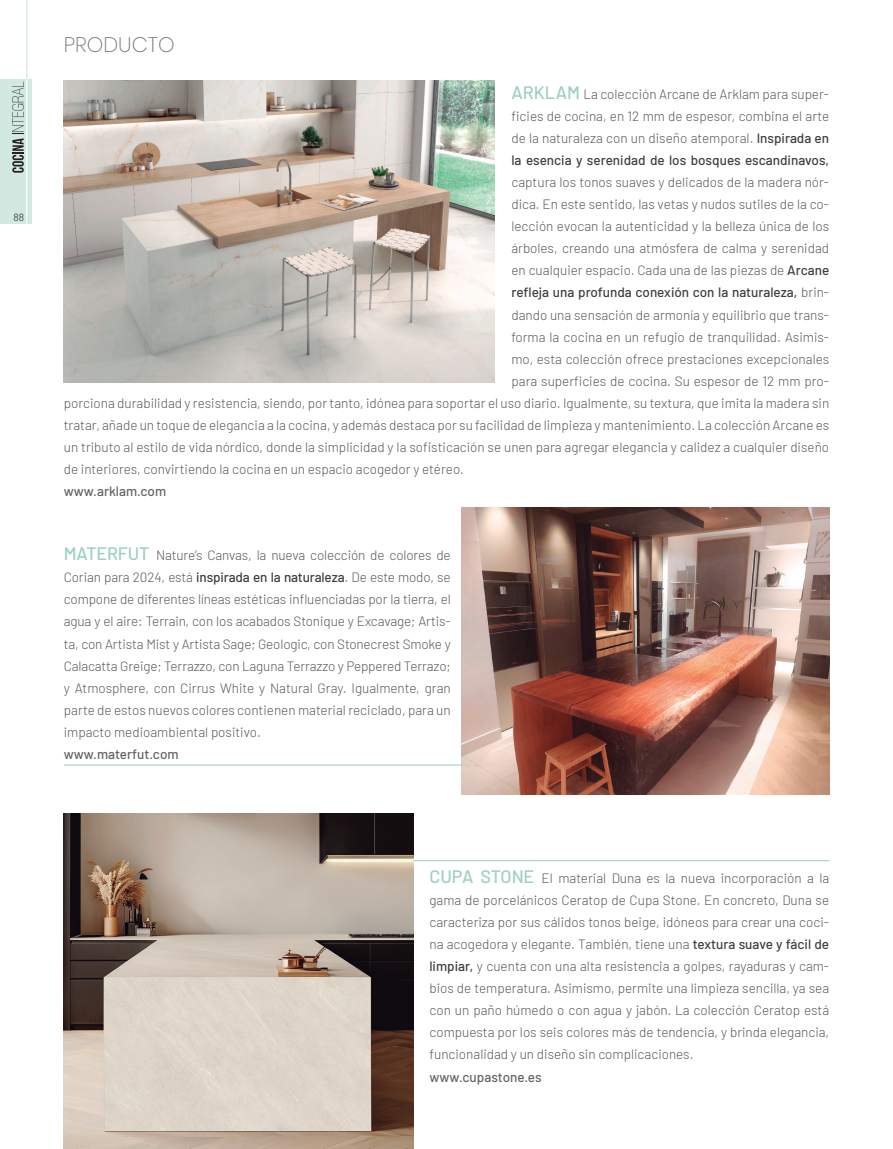
<style>
.page{position:relative;width:893px;height:1149px;background:#fff}
.page>*{position:absolute;margin:0;border:0;box-sizing:border-box;transform-origin:0 0}
.t1{font:200 21px "Poppins";color:#76787b}
.t2{font:300 13.5px/22px "Barlow";color:#57585a;text-align:justify}
.t3{font:500 13.5px "Barlow";color:#3e3e3f}
.t4{font:500 13.5px "Barlow";color:#636366}
.t5{font:300 10.5px "Barlow";color:#231f20}
.s1{font-weight:500;font-size:18px;color:#9bd0c2}
.s2{font-weight:500;color:#3e3e3f}
.s3{font-weight:300;color:#57585a}
</style>
<div class="page">
<div style="left:0;top:79px;width:32px;height:144px;background:#d2e9e2"></div>
<hr style="left:26px;top:78px;width:1px;height:145px;background:#fff">
<hr style="left:26px;top:0;width:1px;height:79px;background:#d2e9e2">
<svg style="left:12px;top:82px;width:12px;height:91px"></svg>
<img style="left:64px;top:81px;width:430px;height:301px">
<img style="left:462px;top:507px;width:367px;height:286px">
<img style="left:64px;top:813px;width:349px;height:335px">
<hr style="left:64px;top:764px;width:398px;height:1px;background:#96cebf">
<hr style="left:413px;top:860px;width:416px;height:1px;background:#96cebf">
<p class="t5" style="left:13px;top:209px;width:12px">88</p>
<h1 class="t1" style="left:64px;top:32px;width:112px">PRODUCTO</h1>
<p class="t2" style="left:511px;top:82px;width:319px"><span class="s1">ARKLAM</span> La colección Arcane de Arklam para super&shy;ficies de cocina, en 12 mm de espesor, combina el arte de la naturaleza con un diseño atemporal. <span class="s2">Inspirada en la esencia y serenidad de los bosques escandinavos,</span></p>
<p class="t2" style="left:511px;top:170px;width:319px">captura los tonos suaves y delicados de la madera nór-</p>
<p class="t2" style="left:511px;top:192px;width:319px">dica. En este sentido, las vetas y nudos sutiles de la co-</p>
<p class="t2" style="left:511px;top:214px;width:319px">lección evocan la autenticidad y la belleza única de los</p>
<p class="t2" style="left:511px;top:236px;width:319px">árboles, creando una atmósfera de calma y serenidad</p>
<p class="t2" style="left:511px;top:258px;width:319px">en cualquier espacio. Cada una de las piezas de <span class="s2">Arcane</span></p>
<p class="t3" style="left:511px;top:282px;width:319px">refleja una profunda conexión con la naturaleza, <span class="s3">brin-</span></p>
<p class="t2" style="left:511px;top:302px;width:319px">dando una sensación de armonía y equilibrio que trans-</p>
<p class="t2" style="left:511px;top:324px;width:319px">forma la cocina en un refugio de tranquilidad. Asimis-</p>
<p class="t2" style="left:511px;top:346px;width:319px">mo, esta colección ofrece prestaciones excepcionales</p>
<p class="t2" style="left:511px;top:368px;width:319px">para superficies de cocina. Su espesor de 12 mm pro-</p>
<p class="t2" style="left:64px;top:391px;width:767px">porciona durabilidad y resistencia, siendo, por tanto, idónea para soportar el uso diario. Igualmente, su textura, que imita la madera sin</p>
<p class="t2" style="left:64px;top:413px;width:767px">tratar, añade un toque de elegancia a la cocina, y además destaca por su facilidad de limpieza y mantenimiento. La colección Arcane es</p>
<p class="t2" style="left:64px;top:435px;width:767px">un tributo al estilo de vida nórdico, donde la simplicidad y la sofisticación se unen para agregar elegancia y calidez a cualquier diseño</p>
<p class="t2" style="left:64px;top:457px;width:402px">de interiores, convirtiendo la cocina en un espacio acogedor y etéreo.</p>
<p class="t4" style="left:64px;top:481px;width:104px">www.arklam.com</p>
<p class="t2" style="left:64px;top:543px;width:388px"><span class="s1">MATERFUT</span> Nature’s Canvas, la nueva colección de colores de Corian para 2024, está <span class="s2">inspirada en la naturaleza</span>. De este modo, se compone de diferentes líneas estéticas influenciadas por la tierra, el agua y el aire: Terrain, con los acabados Stonique y Excavage; Artis&shy;ta, con Artista Mist y Artista Sage; Geologic, con Stonecrest Smoke y Calacatta Greige; Terrazzo, con Laguna Terrazzo y Peppered Terrazo; y Atmosphere, con Cirrus White y Natural Gray. Igualmente, gran parte de estos nuevos colores contienen material reciclado, para un impacto medioambiental positivo.</p>
<p class="t4" style="left:64px;top:744px;width:116px">www.materfut.com</p>
<p class="t2" style="left:429px;top:865px;width:401px"><span class="s1">CUPA STONE</span> El material Duna es la nueva incorporación a la gama de porcelánicos Ceratop de Cupa Stone. En concreto, Duna se caracteriza por sus cálidos tonos beige, idóneos para crear una coci&shy;na acogedora y elegante. También, tiene una <span class="s2">textura suave y fácil de limpiar,</span> y cuenta con una alta resistencia a golpes, rayaduras y cam&shy;bios de temperatura. Asimismo, permite una limpieza sencilla, ya sea con un paño húmedo o con agua y jabón. La colección Ceratop está compuesta por los seis colores más de tendencia, y brinda elegancia, funcionalidad y un diseño sin complicaciones.</p>
<p class="t4" style="left:429px;top:1066px;width:114px">www.cupastone.es</p>
</div>
